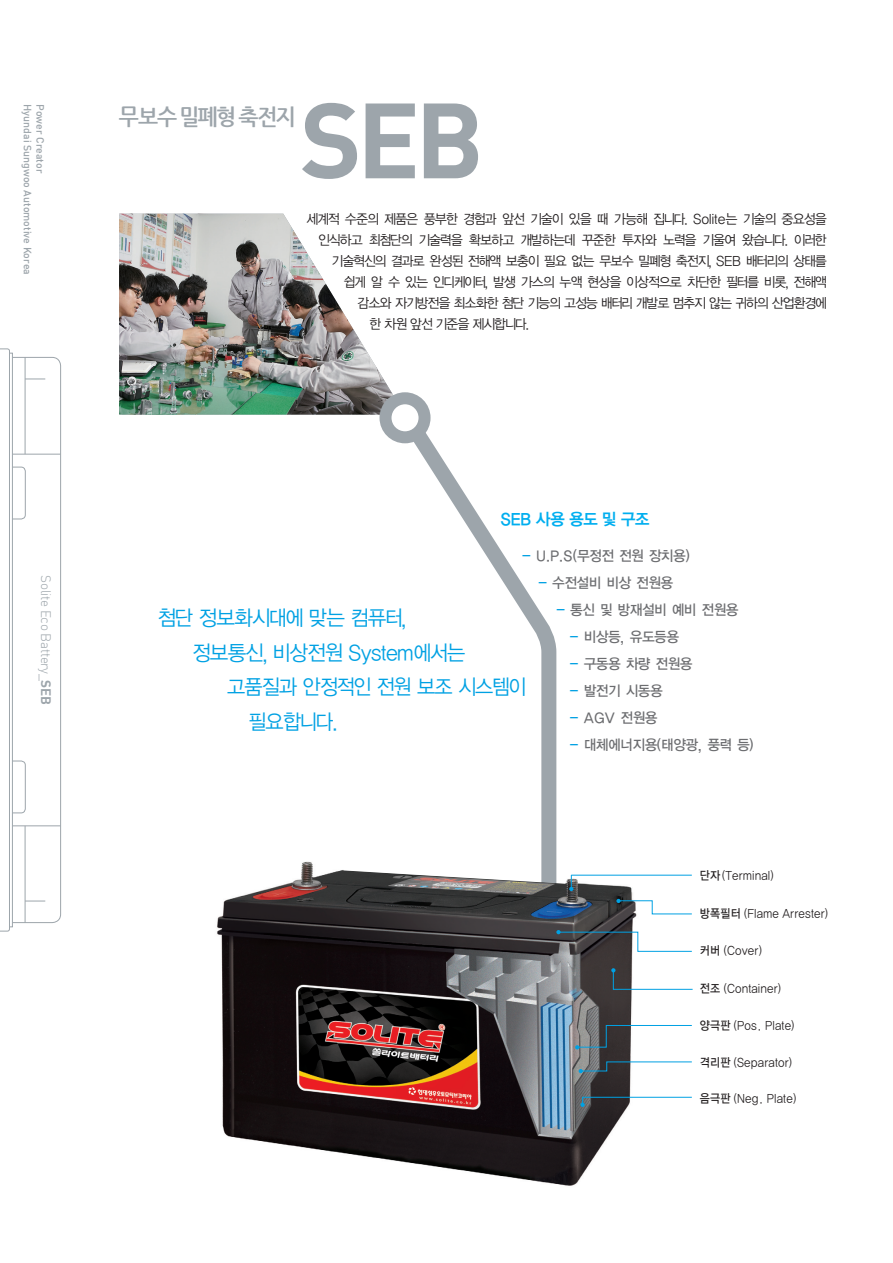
<style>
.page{position:relative;width:893px;height:1263px;background:#fff}
.page>*{position:absolute;margin:0;border:0;box-sizing:border-box;transform-origin:0 0}
.t1{font:105px "Dinbol";color:#9da5ab}
.New04-본문_10pt{font:700 22.5px "Nanum Gothic";letter-spacing:-.07em;color:#9da5ab;scale:.95 1}
.New04-본문_10pt-2{font:21px "YGO12";letter-spacing:-.13em;color:#00a1e3;scale:.95 1}
.New04-본문_10pt-3{font:21px "YGO12";letter-spacing:-.13em;color:#00a1e3;scale:.93 1}
.New04-본문_10pt-4{font:16.5px "YGO14";letter-spacing:-.095em;color:#00aeef;scale:.95 1}
.t2{font:14.25px "YGO13";letter-spacing:-.1em;color:#6c6d70;scale:.95 1}
.New04-본문_10pt-5{font:13.5px "YGO12";letter-spacing:-.155em;color:#231f20;scale:.95 1}
.t3{font:13.5px "Dinlig";letter-spacing:-.03em;color:#9da5ab}
.정규{font:12px "YGO125";letter-spacing:-.05em;color:#231f20;scale:.9 1}
.t4{font:10.5px "Dinmed";color:#9da5ab}
.s1{font-family:"Dinbol"}
.s2{font-family:"YGO135";color:#00a1e3}
.s3{color:#00a1e3}
.s4{font-family:"YGO135"}
</style>
<div class="page">
<svg style="left:397px;top:428px;width:160px;height:426px"></svg>
<img style="left:217px;top:854px;width:427px;height:332px">
<hr style="left:571px;top:875px;width:121px;height:1px;background:#00a1e3">
<svg style="left:611px;top:968px;width:82px;height:22px"></svg>
<svg style="left:580px;top:1097px;width:112px;height:10px"></svg>
<svg style="left:575px;top:1025px;width:117px;height:24px"></svg>
<svg style="left:579px;top:1061px;width:113px;height:12px"></svg>
<svg style="left:616px;top:899px;width:76px;height:15px"></svg>
<svg style="left:556px;top:930px;width:136px;height:22px"></svg>
<svg style="left:0;top:348px;width:61px;height:583px"></svg>
<img style="left:119px;top:214px;width:274px;height:201px">
<svg style="left:385px;top:398px;width:40px;height:39px"></svg>
<div style="left:379px;top:392px;width:52px;height:51px;border:12px solid #9da5ab;border-radius:50%"></div>
<svg style="left:569px;top:875px;width:4px;height:16px"></svg>
<p class="t4" style="left:34px;top:104px;width:172px;rotate:90deg">Hyundai Sungwoo Automotive Korea</p>
<p class="t4" style="left:47px;top:104px;width:71px;rotate:90deg">Power Creator</p>
<p class="New04-본문_10pt" style="left:119px;top:106px;width:188px">무보수 밀폐형 축전지</p>
<p class="t1" style="left:300px;top:72px;width:186px">SEB</p>
<p class="New04-본문_10pt-5" style="left:306px;top:211px;width:550px">세계적 수준의 제품은 풍부한 경험과 앞선 기술이 있을 때 가능해 집니다. Solite는 기술의 중요성을</p>
<p class="New04-본문_10pt-5" style="left:318px;top:232px;width:538px">인식하고 최첨단의 기술력을 확보하고 개발하는데 꾸준한 투자와 노력을 기울여 왔습니다. 이러한</p>
<p class="New04-본문_10pt-5" style="left:331px;top:253px;width:524px">기술혁신의 결과로 완성된 전해액 보충이 필요 없는 무보수 밀폐형 축전지, SEB 배터리의 상태를</p>
<p class="New04-본문_10pt-5" style="left:343px;top:274px;width:511px">쉽게 알 수 있는 인디케이터, 발생 가스의 누액 현상을 이상적으로 차단한 필터를 비롯, 전해액</p>
<p class="New04-본문_10pt-5" style="left:357px;top:295px;width:497px">감소와 자기방전을 최소화한 첨단 기능의 고성능 배터리 개발로 멈추지 않는 귀하의 산업환경에</p>
<p class="New04-본문_10pt-5" style="left:369px;top:316px;width:171px">한 차원 앞선 기준을 제시합니다.</p>
<p class="t3" style="left:54px;top:575px;width:131px;rotate:90deg">Solite Eco Battery_<span class="s1">SEB</span></p>
<p class="New04-본문_10pt-4" style="left:500px;top:508px;width:159px">SEB 사용 용도 및 구조</p>
<p class="t2" style="left:522px;top:546px;width:179px"><span class="s2">-</span> U.P.S(무정전 전원 장치용)</p>
<p class="t2" style="left:538px;top:573px;width:144px"><span class="s3">-</span> 수전설비 비상 전원용</p>
<p class="t2" style="left:556px;top:600px;width:194px"><span class="s3">-</span> 통신 및 방재설비 예비 전원용</p>
<p class="t2" style="left:570px;top:627px;width:117px"><span class="s3">-</span> 비상등, 유도등용</p>
<p class="t2" style="left:570px;top:654px;width:131px"><span class="s3">-</span> 구동용 차량 전원용</p>
<p class="t2" style="left:570px;top:681px;width:100px"><span class="s3">-</span> 발전기 시동용</p>
<p class="t2" style="left:570px;top:708px;width:95px"><span class="s3">-</span> AGV 전원용</p>
<p class="t2" style="left:570px;top:735px;width:196px"><span class="s3">-</span> 대체에너지용(태양광, 풍력 등)</p>
<p class="New04-본문_10pt-2" style="left:157px;top:604px;width:265px">첨단 정보화시대에 맞는 컴퓨터,</p>
<p class="New04-본문_10pt-2" style="left:192px;top:639px;width:290px">정보통신, 비상전원 System에서는</p>
<p class="New04-본문_10pt-3" style="left:226px;top:673px;width:325px">고품질과 안정적인 전원 보조 시스템이</p>
<p class="New04-본문_10pt-3" style="left:248px;top:708px;width:100px">필요합니다.</p>
<p class="정규" style="left:700px;top:868px;width:84px"><span class="s4">단자</span>(Terminal)</p>
<p class="정규" style="left:700px;top:906px;width:145px"><span class="s4">방폭필터</span> (Flame Arrester)</p>
<p class="정규" style="left:700px;top:943px;width:71px"><span class="s4">커버</span> (Cover)</p>
<p class="정규" style="left:700px;top:980px;width:92px"><span class="s4">전조</span> (Container)</p>
<p class="정규" style="left:700px;top:1017px;width:107px"><span class="s4">양극판</span> (Pos. Plate)</p>
<p class="정규" style="left:700px;top:1055px;width:105px"><span class="s4">격리판</span> (Separator)</p>
<p class="정규" style="left:700px;top:1091px;width:109px"><span class="s4">음극판</span> (Neg. Plate)</p>
</div>
